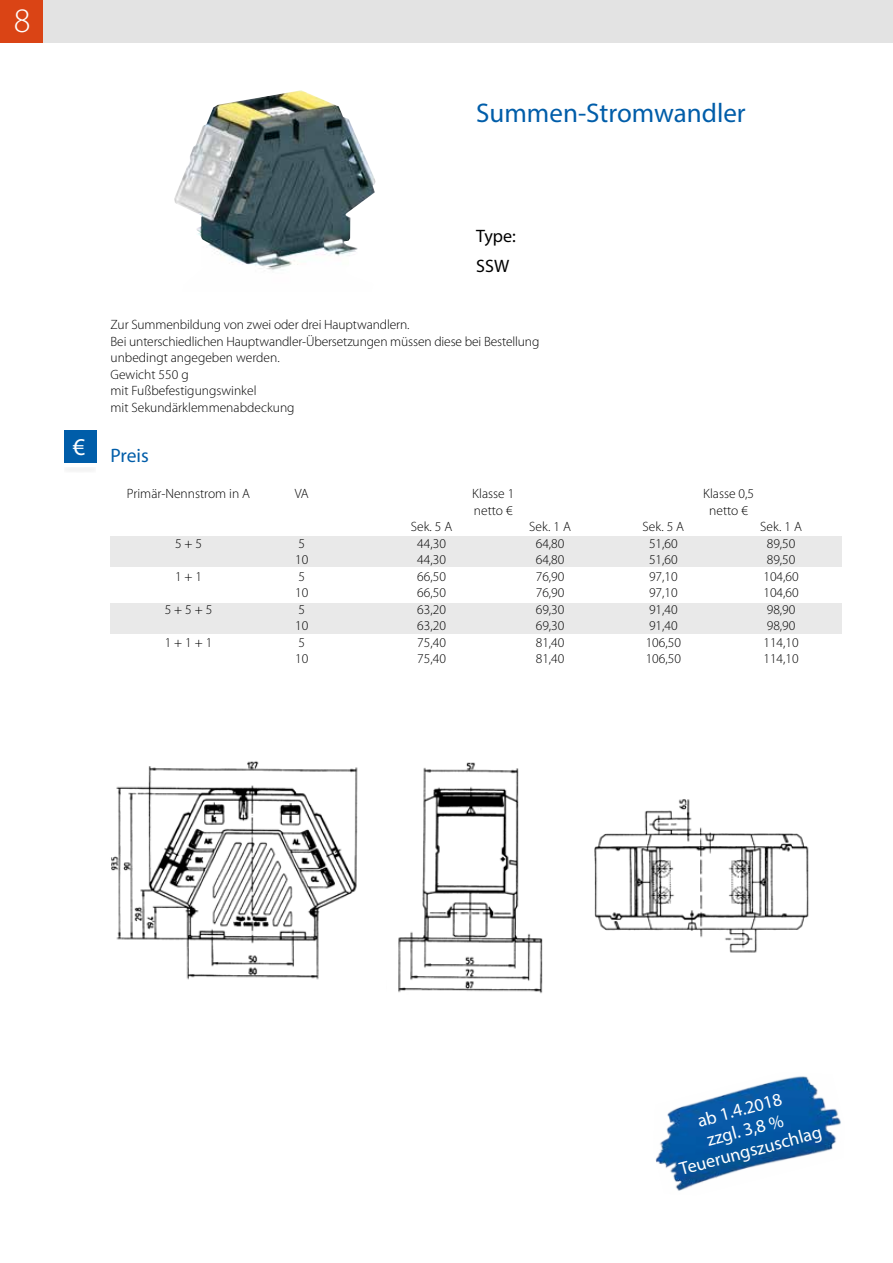
<style>
.page{position:relative;width:893px;height:1263px;background:#fff}
.page>*{position:absolute;margin:0;border:0;box-sizing:border-box;transform-origin:0 0}
.t1{font:300 34.35px "Myriad Pro";color:#fff}
.t2{font:27px "Myriad Pro";color:#005da9}
.t3{font:19.5px "Myriad Pro";letter-spacing:-.005em;color:#005da9}
.t4{font:18.3px/21px "Myriad Pro";color:#fff;text-align:center}
.t5{font:18px/30px "Myriad Pro";color:#000}
.t6{font:300 13.5px/16.5px "Myriad Pro";color:#000}
</style>
<div class="page">
<div style="left:0;top:0;width:893px;height:43px;background:#e3e3e3"></div>
<div style="left:0;top:0;width:43px;height:43px;background:#da4415"></div>
<img style="left:111px;top:761px;width:247px;height:219px">
<img style="left:398px;top:762px;width:145px;height:232px">
<img style="left:594px;top:799px;width:215px;height:154px">
<img style="left:174px;top:90px;width:202px;height:180px">
<div style="left:111px;top:536px;width:731px;height:31px;background:#e9e9e9"></div>
<div style="left:111px;top:603px;width:731px;height:31px;background:#e9e9e9"></div>
<div style="left:64px;top:467px;width:32px;height:6px;background:#f4f4f4"></div>
<div style="left:64px;top:431px;width:32px;height:32px;background:#005da9"></div>
<img style="left:655px;top:1076px;width:186px;height:115px">
<h1 class="t1" style="left:14px;top:0;width:18px">8</h1>
<h2 class="t2" style="left:476px;top:97px;width:271px">Summen-Stromwandler</h2>
<h3 class="t5" style="left:476px;top:221px;width:41px">Type:<br>SSW</h3>
<p class="t6" style="left:111px;top:316px;width:430px">Zur Summenbildung von zwei oder drei Hauptwandlern.<br>Bei unterschiedlichen Hauptwandler-Übersetzungen müssen diese bei Bestellung unbedingt angegeben werden.<br>Gewicht 550 g<br>mit Fußbefestigungswinkel<br>mit Sekundärklemmenabdeckung</p>
<h3 class="t3" style="left:73px;top:444px;width:78px"><sup>€</sup> Preis</h3>
<p class="t6" style="left:127px;top:485px;width:125px">Primär-Nennstrom in A</p>
<p class="t6" style="left:295px;top:485px;width:15px">VA</p>
<p class="t6" style="left:472px;top:485px;width:44px">Klasse 1</p>
<p class="t6" style="left:703px;top:485px;width:53px">Klasse 0,5</p>
<p class="t6" style="left:474px;top:502px;width:40px">netto €</p>
<p class="t6" style="left:709px;top:502px;width:40px">netto €</p>
<p class="t6" style="left:411px;top:518px;width:43px">Sek. 5 A</p>
<p class="t6" style="left:529px;top:518px;width:43px">Sek. 1 A</p>
<p class="t6" style="left:643px;top:518px;width:43px">Sek. 5 A</p>
<p class="t6" style="left:760px;top:518px;width:43px">Sek. 1 A</p>
<p class="t6" style="left:175px;top:535px;width:29px">5 + 5</p>
<p class="t6" style="left:299px;top:535px;width:8px">5</p>
<p class="t6" style="left:417px;top:535px;width:30px">44,30</p>
<p class="t6" style="left:536px;top:535px;width:30px">64,80</p>
<p class="t6" style="left:649px;top:535px;width:30px">51,60</p>
<p class="t6" style="left:767px;top:535px;width:30px">89,50</p>
<p class="t6" style="left:295px;top:551px;width:15px">10</p>
<p class="t6" style="left:417px;top:551px;width:30px">44,30</p>
<p class="t6" style="left:536px;top:551px;width:30px">64,80</p>
<p class="t6" style="left:649px;top:551px;width:30px">51,60</p>
<p class="t6" style="left:767px;top:551px;width:30px">89,50</p>
<p class="t6" style="left:175px;top:568px;width:29px">1 + 1</p>
<p class="t6" style="left:299px;top:568px;width:8px">5</p>
<p class="t6" style="left:417px;top:568px;width:30px">66,50</p>
<p class="t6" style="left:536px;top:568px;width:30px">76,90</p>
<p class="t6" style="left:649px;top:568px;width:30px">97,10</p>
<p class="t6" style="left:763px;top:568px;width:37px">104,60</p>
<p class="t6" style="left:295px;top:584px;width:15px">10</p>
<p class="t6" style="left:417px;top:584px;width:30px">66,50</p>
<p class="t6" style="left:536px;top:584px;width:30px">76,90</p>
<p class="t6" style="left:649px;top:584px;width:30px">97,10</p>
<p class="t6" style="left:763px;top:584px;width:37px">104,60</p>
<p class="t6" style="left:165px;top:601px;width:49px">5 + 5 + 5</p>
<p class="t6" style="left:299px;top:601px;width:8px">5</p>
<p class="t6" style="left:417px;top:601px;width:30px">63,20</p>
<p class="t6" style="left:536px;top:601px;width:30px">69,30</p>
<p class="t6" style="left:649px;top:601px;width:30px">91,40</p>
<p class="t6" style="left:767px;top:601px;width:30px">98,90</p>
<p class="t6" style="left:295px;top:617px;width:15px">10</p>
<p class="t6" style="left:417px;top:617px;width:30px">63,20</p>
<p class="t6" style="left:536px;top:617px;width:30px">69,30</p>
<p class="t6" style="left:649px;top:617px;width:30px">91,40</p>
<p class="t6" style="left:767px;top:617px;width:30px">98,90</p>
<p class="t6" style="left:165px;top:634px;width:49px">1 + 1 + 1</p>
<p class="t6" style="left:299px;top:634px;width:8px">5</p>
<p class="t6" style="left:417px;top:634px;width:30px">75,40</p>
<p class="t6" style="left:536px;top:634px;width:30px">81,40</p>
<p class="t6" style="left:646px;top:634px;width:37px">106,50</p>
<p class="t6" style="left:763px;top:634px;width:37px">114,10</p>
<p class="t6" style="left:295px;top:650px;width:15px">10</p>
<p class="t6" style="left:417px;top:650px;width:30px">75,40</p>
<p class="t6" style="left:536px;top:650px;width:30px">81,40</p>
<p class="t6" style="left:646px;top:650px;width:37px">106,50</p>
<p class="t6" style="left:763px;top:650px;width:37px">114,10</p>
<h3 class="t4" style="left:666px;top:1118px;width:148px;rotate:-15deg">ab 1.4.2018<br>zzgl. 3,8 %<br>Teuerungszuschlag</h3>
</div>
